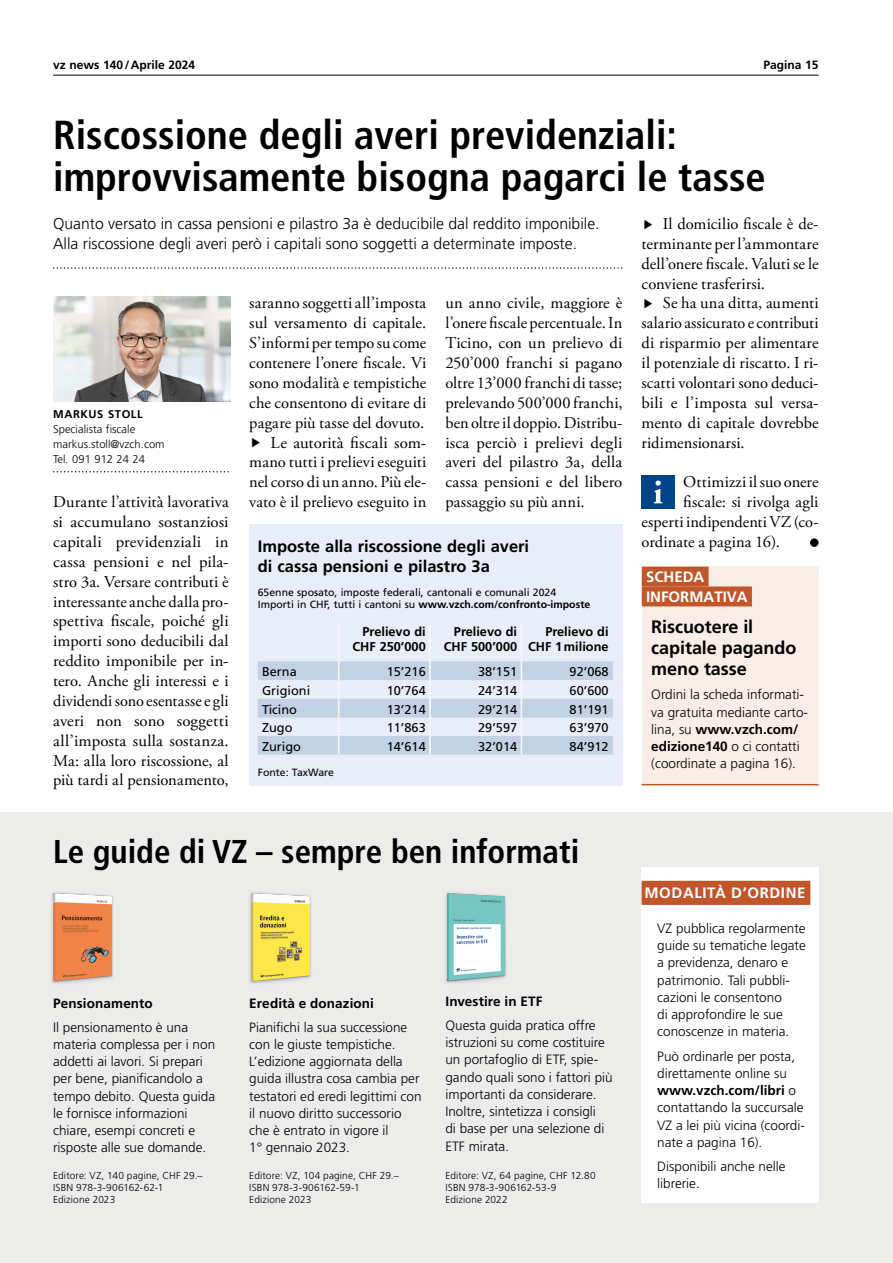
<style>
.page{position:relative;width:893px;height:1263px;background:#fff}
.page>*{position:absolute;margin:0;border:0;box-sizing:border-box;transform-origin:0 0}
.t1{font:700 condensed 40.5px/42px "Frutiger LT Pro";color:#000}
.t2{font:700 condensed 33px "Frutiger LT Pro";color:#000}
.t3{font:700 18px/21px "Frutiger LT Pro";letter-spacing:-.005em;color:#000}
.t4{font:16.5px/20px "Adobe Garamond Pro";letter-spacing:.005em;color:#000;text-align:justify}
.t5{font:700 16.5px/20.2px "Frutiger LT Pro";color:#000}
.t6{font:300 15.75px/20px "Frutiger LT Pro";color:#000}
.t7{font:700 15px/19.8px "Frutiger LT Pro";color:#fff}
.t8{font:700 15px "Frutiger LT Pro";letter-spacing:.04em;color:#fff}
.t9{font:300 13.5px/17.2px "Frutiger LT Pro";color:#000}
.t10{font:700 13.5px "Frutiger LT Pro";letter-spacing:.01em;color:#000}
.t11{font:12.75px "Frutiger LT Pro";color:#000}
.t12{font:700 12.75px/15.3px "Frutiger LT Pro";color:#000;text-align:right}
.t13{font:700 12px "Frutiger LT Pro";color:#000}
.t14{font:300 11.25px/15px "Frutiger LT Pro";color:#000}
.t15{font:700 11.25px "Frutiger LT Pro";letter-spacing:.05em;color:#000}
.t16{font:10.5px/12.6px "Frutiger LT Pro";color:#000}
.t17{font:300 10.2px/12.1px "Frutiger LT Pro";letter-spacing:.01em;color:#000}
.s1{font-weight:700}
</style>
<div class="page">
<div style="left:0;top:813px;width:893px;height:450px;background:#ececeb"></div>
<hr style="left:53px;top:75px;width:766px;height:1px;background:#000">
<svg style="left:53px;top:267px;width:569px;height:2px"></svg>
<svg style="left:53px;top:471px;width:176px;height:1px"></svg>
<div style="left:642px;top:475px;width:33px;height:33px;background:#048"></div>
<svg style="left:654px;top:480px;width:8px;height:23px"></svg>
<div style="left:810px;top:538px;width:9px;height:9px;background:#000;border-radius:50%"></div>
<img style="left:53px;top:296px;width:177px;height:105px">
<div style="left:249px;top:525px;width:373px;height:261px;background:#e9edf7"></div>
<svg style="left:258px;top:624px;width:355px;height:131px"></svg>
<img style="left:249px;top:892px;width:62px;height:92px">
<img style="left:51px;top:892px;width:62px;height:92px">
<img style="left:445px;top:892px;width:62px;height:91px">
<div style="left:642px;top:867px;width:177px;height:336px;background:#fff"></div>
<div style="left:642px;top:881px;width:168px;height:24px;background:#c1562a"></div>
<div style="left:642px;top:566px;width:177px;height:219px;background:#f9eee7"></div>
<hr style="left:642px;top:784px;width:177px;height:1px;background:#c1562a">
<div style="left:642px;top:567px;width:67px;height:19px;background:#c1562a"></div>
<div style="left:642px;top:586px;width:110px;height:20px;background:#c1562a"></div>
<p class="t13" style="left:53px;top:57px;width:144px">vz news 140/Aprile 2024</p>
<p class="t13" style="left:763px;top:57px;width:57px">Pagina 15</p>
<h1 class="t1" style="left:53px;top:114px;width:714px">Riscossione degli averi previdenziali: improvvisamente bisogna pagarci le tasse</h1>
<p class="t6" style="left:53px;top:214px;width:548px">Quanto versato in cassa pensioni e pilastro 3a è deducibile dal reddito imponibile.<br>Alla riscossione degli averi però i capitali sono soggetti a determinate imposte.</p>
<p class="t4" style="left:642px;top:214px;width:178px;text-indent:21px">Il domicilio fiscale è de&shy;terminante per l’ammontare dell’onere fiscale. Valuti se le conviene trasferirsi.</p>
<p class="t4" style="left:642px;top:294px;width:179px;text-indent:21px">Se ha una ditta, aumenti salario assicurato e contributi di risparmio per alimentare il potenziale di riscatto. I ri&shy;scatti volontari sono deduci&shy;bili e l’imposta sul versa&shy;mento di capitale dovrebbe ridimensionarsi.</p>
<p class="t4" style="left:683px;top:473px;width:137px">Ottimizzi il suo onere</p>
<p class="t4" style="left:683px;top:492px;width:137px">fiscale: si rivolga agli</p>
<p class="t4" style="left:642px;top:512px;width:178px">esperti indipendenti VZ (co-</p>
<p class="t4" style="left:642px;top:532px;width:140px">ordinate a pagina 16).</p>
<p class="t4" style="left:249px;top:294px;width:179px;text-align:right">saranno soggetti all’imposta sul versamento di capitale.<br>S’informi per tempo su come contenere l’onere fiscale. Vi sono modalità e tempistiche che consentono di evitare di pagare più tasse del dovuto.<br>Le autorità fiscali som&shy;mano tutti i prelievi eseguiti nel corso di un anno. Più ele&shy;vato è il prelievo eseguito in</p>
<p class="t4" style="left:445px;top:294px;width:179px">un anno civile, maggiore è l’onere fiscale percentuale. In Ticino, con un prelievo di 250’000 franchi si pagano oltre 13’000 franchi di tasse; prelevando 500’000 franchi, ben oltre il doppio. Distribu&shy;isca perciò i prelievi degli averi del pilastro 3a, della cassa pensioni e del libero passaggio su più anni.</p>
<p class="t15" style="left:53px;top:407px;width:91px">MARKUS STOLL</p>
<p class="t14" style="left:53px;top:421px;width:113px">Specialista fiscale markus.stoll@vzch.com<br>Tel. 091 912 24 24</p>
<p class="t4" style="left:53px;top:492px;width:177px">Durante l’attività lavorativa si accumulano sostanziosi capitali previdenziali in cassa pensioni e nel pila&shy;stro 3a. Versare contributi è interessante anche dalla pro&shy;spettiva fiscale, poiché gli importi sono deducibili dal reddito imponibile per in&shy;tero. Anche gli interessi e i dividendi sono esentasse e gli averi non sono soggetti all’imposta sulla sostanza.<br>Ma: alla loro riscossione, al più tardi al pensionamento,</p>
<p class="t5" style="left:258px;top:536px;width:273px">Imposte alla riscossione degli averi di cassa pensioni e pilastro 3a</p>
<p class="t16" style="left:258px;top:586px;width:334px">65enne sposato, imposte federali, cantonali e comunali 2024<br>Importi in CHF, tutti i cantoni su <span class="s1">www.vzch.com/confronto-imposte</span></p>
<p class="t12" style="left:352px;top:624px;width:75px">Prelievo di<br>CHF 250’000</p>
<p class="t12" style="left:444px;top:624px;width:75px">Prelievo di<br>CHF 500’000</p>
<p class="t12" style="left:528px;top:624px;width:82px">Prelievo di<br>CHF 1milione</p>
<p class="t11" style="left:262px;top:664px;width:36px">Berna</p>
<p class="t11" style="left:387px;top:664px;width:40px">15’216</p>
<p class="t11" style="left:478px;top:664px;width:40px">38’151</p>
<p class="t11" style="left:570px;top:664px;width:40px">92’068</p>
<p class="t11" style="left:262px;top:683px;width:50px">Grigioni</p>
<p class="t11" style="left:387px;top:683px;width:40px">10’764</p>
<p class="t11" style="left:478px;top:683px;width:40px">24’314</p>
<p class="t11" style="left:570px;top:683px;width:40px">60’600</p>
<p class="t11" style="left:262px;top:702px;width:36px">Ticino</p>
<p class="t11" style="left:387px;top:702px;width:40px">13’214</p>
<p class="t11" style="left:478px;top:702px;width:40px">29’214</p>
<p class="t11" style="left:570px;top:702px;width:40px">81’191</p>
<p class="t11" style="left:262px;top:720px;width:32px">Zugo</p>
<p class="t11" style="left:387px;top:720px;width:40px">11’863</p>
<p class="t11" style="left:478px;top:720px;width:40px">29’597</p>
<p class="t11" style="left:570px;top:720px;width:40px">63’970</p>
<p class="t11" style="left:262px;top:739px;width:40px">Zurigo</p>
<p class="t11" style="left:387px;top:739px;width:40px">14’614</p>
<p class="t11" style="left:478px;top:739px;width:40px">32’014</p>
<p class="t11" style="left:570px;top:739px;width:40px">84’912</p>
<p class="t16" style="left:258px;top:766px;width:78px">Fonte: TaxWare</p>
<p class="t7" style="left:646px;top:567px;width:103px">SCHEDA<br>INFORMATIVA</p>
<p class="t3" style="left:651px;top:616px;width:147px">Riscuotere il capitale pagando meno tasse</p>
<p class="t9" style="left:651px;top:686px;width:158px">Ordini la scheda informati&shy;va gratuita mediante carto&shy;lina, su <span class="s1">www.vzch.com/ edizione140</span> o ci contatti (coordinate a pagina 16).</p>
<h2 class="t2" style="left:53px;top:831px;width:528px">Le guide di VZ – sempre ben informati</h2>
<p class="t10" style="left:53px;top:995px;width:101px">Pensionamento</p>
<p class="t9" style="left:53px;top:1018px;width:164px">Il pensionamento è una materia complessa per i non addetti ai lavori. Si prepari per bene, pianificandolo a tempo debito. Questa guida le fornisce informazioni chiare, esempi concreti e risposte alle sue domande.</p>
<p class="t10" style="left:249px;top:995px;width:126px">Eredità e donazioni</p>
<p class="t9" style="left:249px;top:1018px;width:174px">Pianifichi la sua successione con le giuste tempistiche.<br>L’edizione aggiornata della guida illustra cosa cambia per testatori ed eredi legittimi con il nuovo diritto successorio che è entrato in vigore il<br>1° gennaio 2023.</p>
<p class="t10" style="left:445px;top:993px;width:99px">Investire in ETF</p>
<p class="t9" style="left:445px;top:1016px;width:169px">Questa guida pratica offre istruzioni su come costituire un portafoglio di ETF, spie&shy;gando quali sono i fattori più importanti da considerare.<br>Inoltre, sintetizza i consigli<br>di base per una selezione di<br>ETF mirata.</p>
<p class="t17" style="left:53px;top:1169px;width:151px">Editore: VZ, 140 pagine, CHF 29.–<br>ISBN 978-3-906162-62-1<br>Edizione 2023</p>
<p class="t17" style="left:445px;top:1169px;width:152px">Editore: VZ, 64 pagine, CHF 12.80<br>ISBN 978-3-906162-53-9<br>Edizione 2022</p>
<p class="t17" style="left:249px;top:1169px;width:151px">Editore: VZ, 104 pagine, CHF 29.–<br>ISBN 978-3-906162-59-1<br>Edizione 2023</p>
<p class="t8" style="left:644px;top:884px;width:162px">MODALITÀ D’ORDINE</p>
<p class="t9" style="left:657px;top:920px;width:150px">VZ pubblica regolarmente guide su tematiche legate a previdenza, denaro e patrimonio. Tali pubbli&shy;cazioni le consentono<br>di approfondire le sue conoscenze in materia.</p>
<p class="t9" style="left:657px;top:1047px;width:149px">Può ordinarle per posta, direttamente online su <span class="s1">www.vzch.com/libri</span> o contattando la succursale<br>VZ a lei più vicina (coordi&shy;nate a pagina 16).</p>
<p class="t9" style="left:657px;top:1157px;width:130px">Disponibili anche nelle librerie.</p>
</div>
